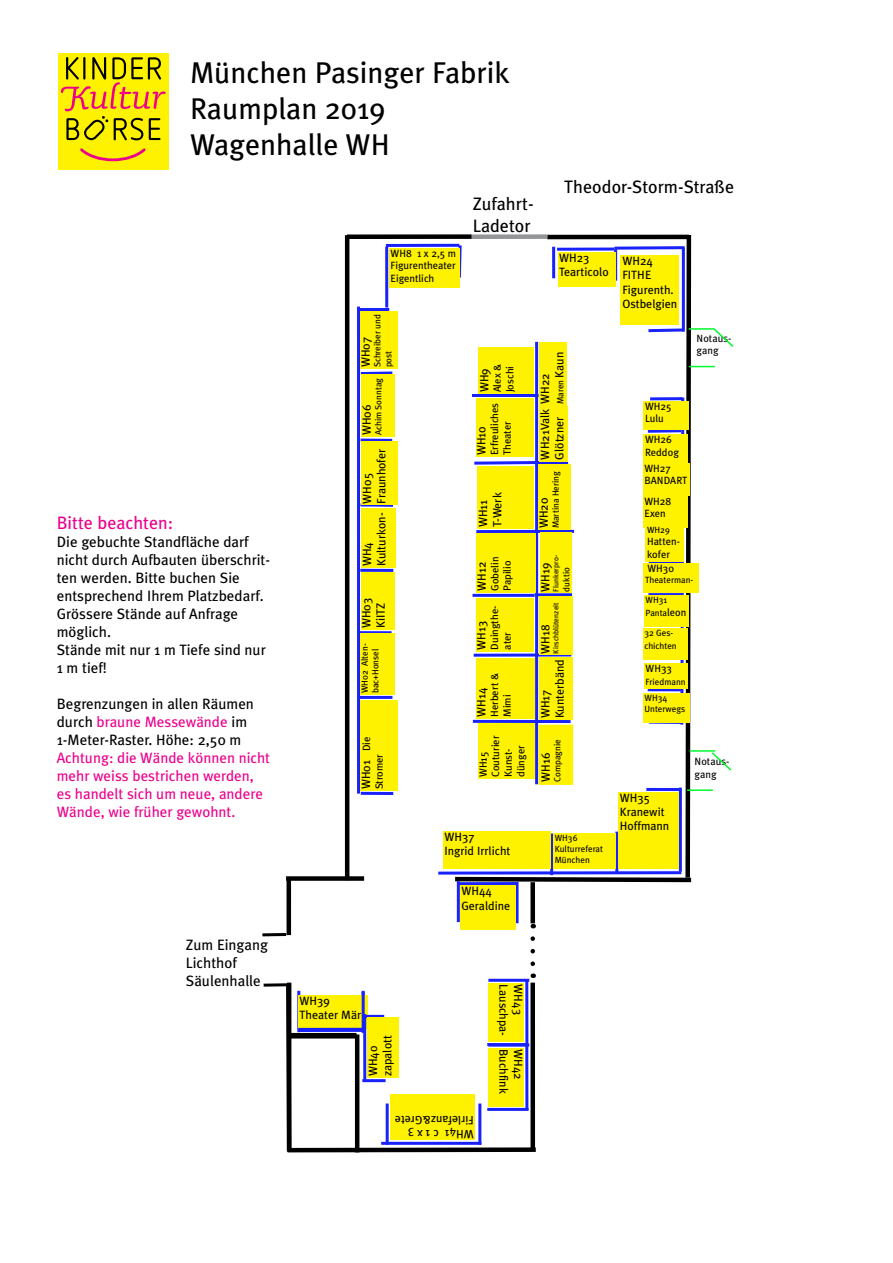
<style>
.page{position:relative;width:893px;height:1263px;background:#fff}
.page>*{position:absolute;margin:0;border:0;box-sizing:border-box;transform-origin:0 0}
.t1{font:30px/36px "Meta Plus";color:#000}
.t2{font:18px/21.6px "Meta Plus";color:#000}
.t3{font:18px "Meta Plus";color:#ec008c}
.t4{font:15px/18px "Meta Plus";color:#000}
.t5{font:15px/18px "Meta Plus";color:#ec008c}
.t6{font:12px/14.4px "Meta Plus";color:#000}
.t7{font:10.5px/12.6px "Meta Plus";color:#000}
.t8{font:9px/10.8px "Meta Plus";color:#000}
.t9{font:7.5px "Meta Plus";color:#000}
.s1{color:#ec008c}
.s2{font-size:12px}
.s3{font-size:10.5px}
</style>
<div class="page">
<hr style="left:345px;top:235px;width:4px;height:645px;background:#000">
<div style="left:347px;top:234px;width:125px;height:5px;background:#000"></div>
<div style="left:286px;top:876px;width:78px;height:5px;background:#000"></div>
<hr style="left:287px;top:878px;width:4px;height:57px;background:#000">
<div style="left:530px;top:882px;width:5px;height:41px;background:#000"></div>
<hr style="left:357px;top:307px;width:3px;height:486px;background:#1922fb">
<svg style="left:438px;top:871px;width:13px;height:4px"></svg>
<hr style="left:516px;top:882px;width:3px;height:41px;background:#1922fb">
<hr style="left:457px;top:881px;width:3px;height:41px;background:#1922fb">
<hr style="left:457px;top:882px;width:61px;height:3px;background:#1922fb">
<svg style="left:360px;top:371px;width:33px;height:4px"></svg>
<hr style="left:361px;top:439px;width:31px;height:3px;background:#1922fb">
<svg style="left:360px;top:503px;width:33px;height:4px"></svg>
<hr style="left:360px;top:569px;width:33px;height:3px;background:#1922fb">
<hr style="left:359px;top:631px;width:33px;height:3px;background:#1922fb">
<hr style="left:360px;top:696px;width:32px;height:3px;background:#1922fb">
<hr style="left:361px;top:792px;width:32px;height:3px;background:#1922fb">
<hr style="left:360px;top:308px;width:29px;height:3px;background:#1922fb">
<div style="left:360px;top:311px;width:38px;height:58px;background:#fff200"></div>
<div style="left:361px;top:374px;width:34px;height:63px;background:#fff200"></div>
<hr style="left:385px;top:247px;width:3px;height:61px;background:#1922fb">
<hr style="left:386px;top:244px;width:73px;height:3px;background:#1922fb">
<div style="left:389px;top:248px;width:70px;height:40px;background:#fff200"></div>
<div style="left:361px;top:442px;width:37px;height:63px;background:#fff200"></div>
<div style="left:361px;top:508px;width:35px;height:60px;background:#fff200"></div>
<div style="left:361px;top:572px;width:33px;height:58px;background:#fff200"></div>
<div style="left:360px;top:634px;width:35px;height:61px;background:#fff200"></div>
<div style="left:460px;top:885px;width:56px;height:45px;background:#fff200"></div>
<div style="left:443px;top:831px;width:107px;height:38px;background:#fff200"></div>
<div style="left:360px;top:700px;width:38px;height:91px;background:#fff200"></div>
<svg style="left:451px;top:234px;width:283px;height:650px"></svg>
<svg style="left:264px;top:983px;width:19px;height:4px"></svg>
<hr style="left:262px;top:933px;width:24px;height:3px;background:#000">
<svg style="left:283px;top:938px;width:253px;height:215px"></svg>
<div style="left:58px;top:54px;width:111px;height:116px;background:#fff200"></div>
<svg style="left:61px;top:57px;width:105px;height:83px"></svg>
<svg style="left:80px;top:148px;width:66px;height:14px"></svg>
<h1 class="t1" style="left:190px;top:55px;width:321px">München Pasinger Fabrik<br>Raumplan 2019<br>Wagenhalle WH</h1>
<p class="t7" style="left:391px;top:247px;width:67px;text-align:justify">WH8 1 x 2,5 m Figurentheater Eigentlich</p>
<h2 class="t2" style="left:473px;top:193px;width:63px">Zufahrt-<br>Ladetor</h2>
<h2 class="t2" style="left:564px;top:175px;width:171px">Theodor-Storm-Straße</h2>
<p class="t6" style="left:559px;top:250px;width:51px">WH23<br>Tearticolo</p>
<p class="t6" style="left:622px;top:253px;width:56px">WH24<br>FITHE<br>Figurenth.<br>Ostbelgien</p>
<h2 class="t3" style="left:57px;top:512px;width:118px">Bitte beachten:</h2>
<p class="t4" style="left:57px;top:533px;width:215px">Die gebuchte Standfläche darf nicht durch Aufbauten überschrit&shy;ten werden. Bitte buchen Sie entsprechend Ihrem Platzbedarf.<br>Grössere Stände auf Anfrage möglich.<br>Stände mit nur 1 m Tiefe sind nur<br>1 m tief!</p>
<p class="t4" style="left:57px;top:695px;width:199px">Begrenzungen in allen Räumen durch <span class="s1">braune Messewände</span> im<br>1-Meter-Raster. Höhe: 2,50 m</p>
<p class="t5" style="left:57px;top:749px;width:215px">Achtung: die Wände können nicht mehr weiss bestrichen werden, es handelt sich um neue, andere<br>Wände, wie früher gewohnt.</p>
<p class="t4" style="left:186px;top:936px;width:84px">Zum Eingang<br>Lichthof<br>Säulenhalle</p>
<p class="t8" style="left:372px;top:367px;width:55px;rotate:-90deg">Schreiber und post</p>
<p class="t7" style="left:697px;top:332px;width:36px">Notaus&shy;gang</p>
<p class="t6" style="left:358px;top:367px;width:32px;rotate:-90deg">WH07</p>
<p class="t8" style="left:555px;top:404px;width:54px;rotate:-90deg">Maren <span class="s2">Kaun</span></p>
<p class="t8" style="left:373px;top:435px;width:59px;rotate:-90deg">Achim Sonntag</p>
<p class="t6" style="left:477px;top:392px;width:26px;rotate:-90deg">WH9</p>
<p class="t7" style="left:491px;top:392px;width:30px;rotate:-90deg">Alex &amp;<br>Joschi</p>
<p class="t6" style="left:537px;top:459px;width:88px;rotate:-90deg">WH21Valk WH22<br>Glötzner</p>
<p class="t7" style="left:645px;top:400px;width:28px">WH25<br>Lulu</p>
<p class="t7" style="left:645px;top:433px;width:35px">WH26<br>Reddog</p>
<p class="t7" style="left:644px;top:462px;width:44px">WH27<br>BANDART</p>
<p class="t7" style="left:644px;top:494px;width:28px">WH28<br>Exen</p>
<p class="t7" style="left:488px;top:455px;width:54px;rotate:-90deg">Erfreuliches<br>Theater</p>
<p class="t6" style="left:359px;top:435px;width:32px;rotate:-90deg">WH06</p>
<p class="t6" style="left:474px;top:455px;width:31px;rotate:-90deg">WH10</p>
<p class="t6" style="left:360px;top:504px;width:56px;rotate:-90deg">WH05<br>Fraunhofer</p>
<p class="t6" style="left:360px;top:566px;width:55px;rotate:-90deg">WH4<br>Kulturkon-</p>
<p class="t6" style="left:359px;top:628px;width:32px;rotate:-90deg">WH03<br>KiITZ</p>
<p class="t8" style="left:359px;top:693px;width:51px;rotate:-90deg">WH02 Alten&shy;bac+Honsel</p>
<p class="t8" style="left:550px;top:528px;width:59px;rotate:-90deg">Martina Hering</p>
<p class="t6" style="left:476px;top:527px;width:37px;rotate:-90deg">WH11<br>T-Werk</p>
<p class="t6" style="left:536px;top:528px;width:32px;rotate:-90deg">WH20</p>
<p class="t8" style="left:647px;top:524px;width:24px">WH29</p>
<p class="t7" style="left:647px;top:535px;width:35px">Hatten&shy;kofer</p>
<p class="t7" style="left:647px;top:562px;width:28px">WH30</p>
<p class="t8" style="left:645px;top:574px;width:50px">Theaterman-</p>
<p class="t6" style="left:538px;top:592px;width:31px;rotate:-90deg">WH19</p>
<p class="t9" style="left:552px;top:592px;width:38px;rotate:-90deg">Flunkerpro-</p>
<p class="t6" style="left:474px;top:591px;width:31px;rotate:-90deg">WH12</p>
<p class="t7" style="left:488px;top:591px;width:36px;rotate:-90deg">Gobelin<br>Papilio</p>
<p class="t6" style="left:474px;top:650px;width:30px;rotate:-90deg">WH13</p>
<p class="t8" style="left:561px;top:592px;width:26px;rotate:-90deg">duktio</p>
<p class="t8" style="left:645px;top:593px;width:42px;line-height:12.6px">WH31<br>Panta<span class="s3">leon</span></p>
<p class="t9" style="left:551px;top:654px;width:53px;rotate:-90deg">Kirschblütenzeit</p>
<p class="t7" style="left:488px;top:650px;width:45px;rotate:-90deg">Duingthe&shy;ater</p>
<p class="t6" style="left:538px;top:654px;width:31px;rotate:-90deg">WH18</p>
<p class="t8" style="left:644px;top:627px;width:34px;line-height:12.6px">32 Ges&shy;chichten</p>
<p class="t6" style="left:538px;top:718px;width:61px;rotate:-90deg">WH17<br>Kunterbänd</p>
<p class="t7" style="left:646px;top:662px;width:28px">WH33</p>
<p class="t8" style="left:644px;top:673px;width:43px;line-height:16.2px">Friedmann<br>WH34</p>
<p class="t8" style="left:644px;top:703px;width:42px">Unterwegs</p>
<p class="t7" style="left:488px;top:717px;width:45px;rotate:-90deg">Herbert &amp;<br>Mimi</p>
<p class="t7" style="left:477px;top:777px;width:43px;rotate:-90deg">WH15<br>Couturier<br>Kunst&shy;dünger</p>
<p class="t6" style="left:474px;top:717px;width:31px;rotate:-90deg">WH14</p>
<p class="t6" style="left:359px;top:789px;width:54px;rotate:-90deg">WH01 <span class="s3">Die</span></p>
<p class="t8" style="left:552px;top:782px;width:44px;rotate:-90deg">Compagnie</p>
<p class="t6" style="left:538px;top:782px;width:31px;rotate:-90deg">WH16</p>
<p class="t7" style="left:373px;top:789px;width:37px;rotate:-90deg">Stromer</p>
<p class="t7" style="left:695px;top:755px;width:36px">Notaus&shy;gang</p>
<p class="t6" style="left:444px;top:829px;width:68px">WH37<br>Ingrid Irrlicht</p>
<p class="t8" style="left:555px;top:832px;width:50px">WH36<br>Kulturreferat<br>München</p>
<p class="t6" style="left:461px;top:884px;width:50px">WH44<br>Geraldine</p>
<p class="t6" style="left:620px;top:790px;width:51px">WH35<br>Kranewit<br>Hoffmann</p>
<p class="t6" style="left:300px;top:993px;width:63px">WH39<br>Theater Mär</p>
<p class="t6" style="left:366px;top:1076px;width:43px;rotate:-90deg">WH40 zapalott</p>
<p class="t6" style="left:474px;top:1141px;width:81px;rotate:-180deg">WH41 c 1 x 3<br>Firlefanz&amp;Grete</p>
<p class="t6" style="left:511px;top:984px;width:111px;rotate:90deg">Lauschpa- Buchfink</p>
<p class="t6" style="left:525px;top:984px;width:32px;rotate:90deg">WH43</p>
<p class="t6" style="left:525px;top:1049px;width:32px;rotate:90deg">WH42</p>
</div>
